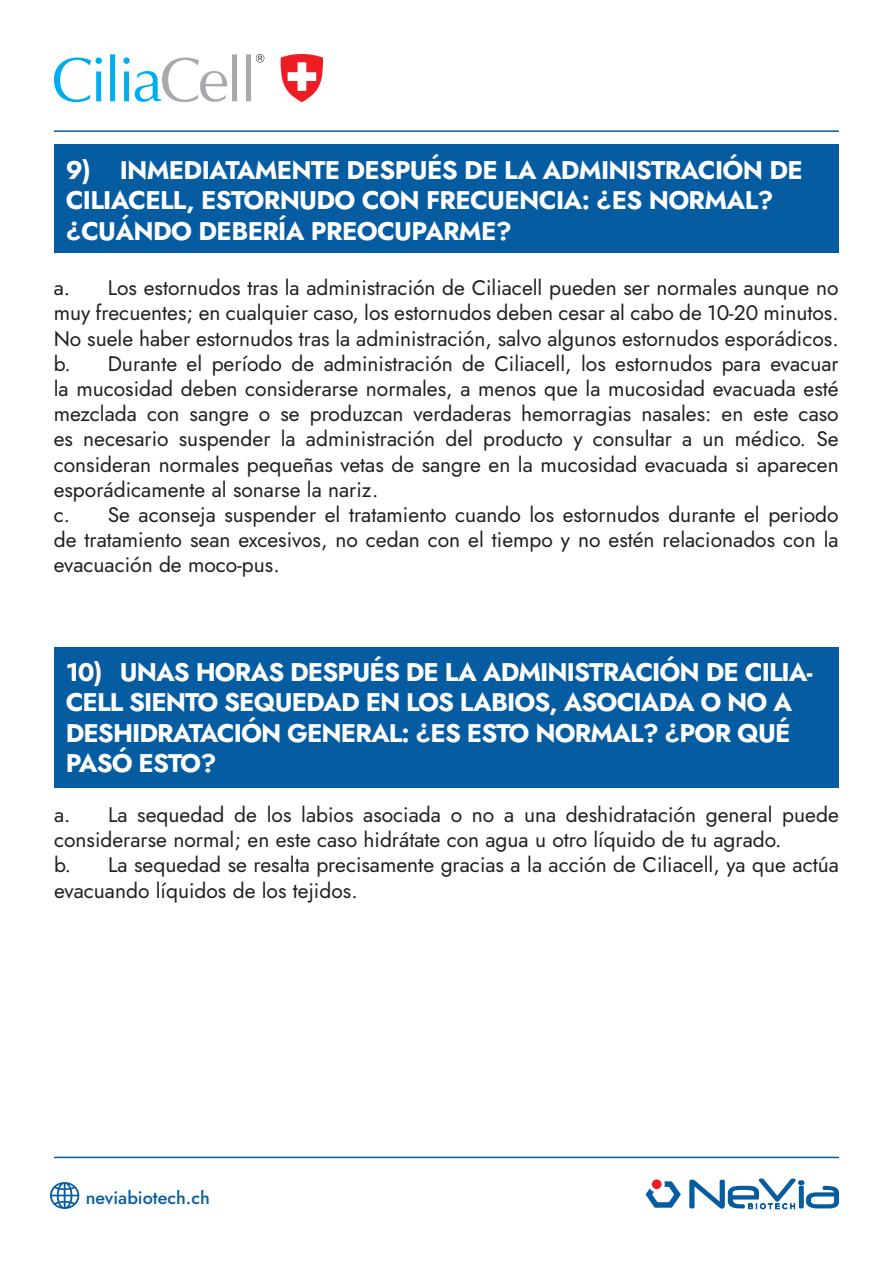
<style>
.page{position:relative;width:893px;height:1263px;background:#fff}
.page>*{position:absolute;margin:0;border:0;box-sizing:border-box;transform-origin:0 0}
.Paragraph_Style_1{font:700 25.5px/30.6px "Jost";letter-spacing:-.035em;color:#fff}
.t1{font:21px/25.2px "Jost";color:#231f20;text-align:justify}
.t2{font:500 18px "Jost";color:#065ca1}
</style>
<div class="page">
<svg style="left:54px;top:57px;width:48px;height:45px"></svg>
<svg style="left:110px;top:54px;width:5px;height:47px"></svg>
<svg style="left:123px;top:54px;width:114px;height:48px"></svg>
<svg style="left:246px;top:54px;width:18px;height:47px"></svg>
<svg style="left:281px;top:54px;width:42px;height:48px"></svg>
<svg style="left:645px;top:1178px;width:194px;height:32px"></svg>
<hr style="left:54px;top:130px;width:785px;height:2px;background:#065ca1">
<hr style="left:54px;top:1157px;width:785px;height:1px;background:#065ca1">
<div style="left:54px;top:145px;width:785px;height:108px;background:#065ca1"></div>
<div style="left:54px;top:647px;width:785px;height:140px;background:#065ca1"></div>
<svg style="left:50px;top:1182px;width:30px;height:27px"></svg>
<p class="Paragraph_Style_1" style="left:66px;top:155px;width:739px">9) INMEDIATAMENTE DESPUÉS DE LA ADMINISTRACIÓN DE<br>CILIACELL, ESTORNUDO CON FRECUENCIA: ¿ES NORMAL? ¿CUÁNDO DEBERÍA PREOCUPARME?</p>
<p class="t1" style="left:54px;top:275px;width:786px">a. Los estornudos tras la administración de Ciliacell pueden ser normales aunque no muy frecuentes; en cualquier caso, los estornudos deben cesar al cabo de 10-20 minutos.<br>No suele haber estornudos tras la administración, salvo algunos estornudos esporádicos.</p>
<p class="t1" style="left:54px;top:351px;width:786px">b. Durante el período de administración de Ciliacell, los estornudos para evacuar la mucosidad deben considerarse normales, a menos que la mucosidad evacuada esté mezclada con sangre o se produzcan verdaderas hemorragias nasales: en este caso es necesario suspender la administración del producto y consultar a un médico. Se consideran normales pequeñas vetas de sangre en la mucosidad evacuada si aparecen esporádicamente al sonarse la nariz.</p>
<p class="t1" style="left:54px;top:502px;width:786px">c. Se aconseja suspender el tratamiento cuando los estornudos durante el periodo de tratamiento sean excesivos, no cedan con el tiempo y no estén relacionados con la evacuación de moco-pus.</p>
<p class="Paragraph_Style_1" style="left:66px;top:657px;width:748px">10) UNAS HORAS DESPUÉS DE LA ADMINISTRACIÓN DE CILIA-CELL SIENTO SEQUEDAD EN LOS LABIOS, ASOCIADA O NO A DESHIDRATACIÓN GENERAL: ¿ES ESTO NORMAL? ¿POR QUÉ PASÓ ESTO?</p>
<p class="t1" style="left:54px;top:802px;width:786px">a. La sequedad de los labios asociada o no a una deshidratación general puede considerarse normal; en este caso hidrátate con agua u otro líquido de tu agrado.</p>
<p class="t1" style="left:54px;top:853px;width:786px">b. La sequedad se resalta precisamente gracias a la acción de Ciliacell, ya que actúa evacuando líquidos de los tejidos.</p>
<p class="t2" style="left:86px;top:1185px;width:126px">neviabiotech.ch</p>
</div>
